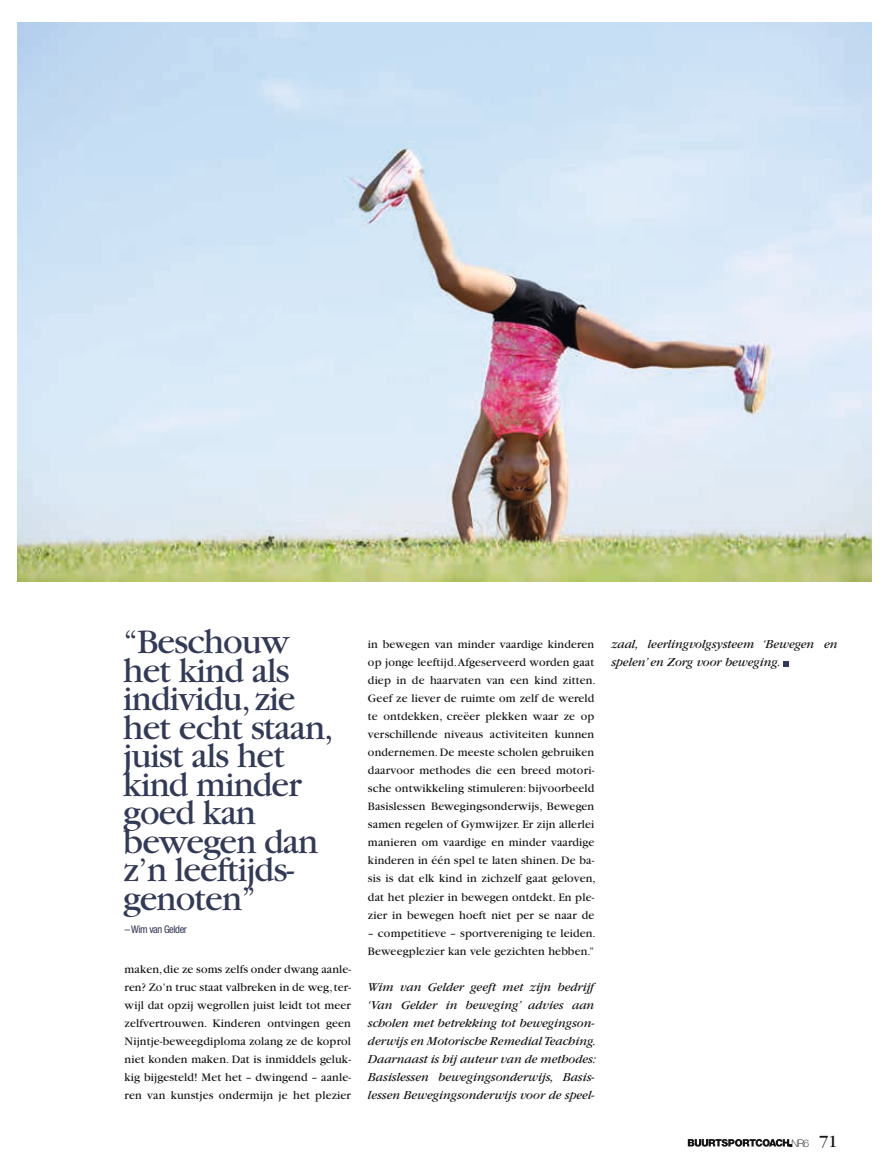
<style>
.page{position:relative;width:893px;height:1170px;background:#fff}
.page>*{position:absolute;margin:0;border:0;box-sizing:border-box;transform-origin:0 0}
.t1{font:36px/28.5px "Garamond";letter-spacing:-.025em;color:#333a56}
.t2{font:italic 12.75px/18px "Garamond";letter-spacing:-.005em;color:#151616}
.t3{font:12px/18px "Garamond";letter-spacing:.01em;color:#151616}
.t4{font:condensed 10.5px "Helvetica Neue LT Std";letter-spacing:-.04em;color:#333a56}
.t5{font:100 10.35px "Helvetica Neue LT Std";color:#000204}
.s1{font-family:"Garamond";font-weight:400;font-size:18px;color:#151616}
</style>
<div class="page">
<svg style="left:688px;top:1138px;width:104px;height:8px"></svg>
<img style="left:17px;top:22px;width:855px;height:559px">
<svg style="left:784px;top:661px;width:5px;height:5px"></svg>
<h1 class="t1" style="left:123px;top:628px;width:212px">“Beschouw het kind als individu, zie het echt staan, juist als het kind minder goed kan bewegen dan z’n leeftijds&shy;genoten”</h1>
<p class="t2" style="left:611px;top:635px;width:228px">zaal, leerlingvolgsysteem ‘Bewegen en spelen’ en Zorg voor beweging.</p>
<p class="t3" style="left:368px;top:635px;width:229px">in bewegen van minder vaardige kinderen op jonge leeftijd. Afgeserveerd worden gaat diep in de haarvaten van een kind zitten.<br>Geef ze liever de ruimte om zelf de wereld te ontdekken, creëer plekken waar ze op verschillende niveaus activiteiten kunnen ondernemen. De meeste scholen gebruiken daarvoor methodes die een breed motori&shy;sche ontwikkeling stimuleren: bijvoorbeeld Basislessen Bewegingsonderwijs, Bewegen samen regelen of Gymwijzer. Er zijn allerlei manieren om vaardige en minder vaardige kinderen in één spel te laten shinen. De ba&shy;sis is dat elk kind in zichzelf gaat geloven, dat het plezier in bewegen ontdekt. En ple&shy;zier in bewegen hoeft niet per se naar de</p>
<p class="t3" style="left:368px;top:923px;width:229px">– competitieve – sportvereniging te leiden.<br>Beweegplezier kan vele gezichten hebben.”</p>
<p class="t2" style="left:368px;top:977px;width:230px">Wim van Gelder geeft met zijn bedrijf ‘Van Gelder in beweging’ advies aan scholen met betrekking tot bewegingson&shy;derwijs en Motorische Remedial Teaching.<br>Daarnaast is hij auteur van de methodes:<br>Basislessen bewegingsonderwijs, Basis&shy;lessen Bewegingsonderwijs voor de speel-</p>
<p class="t4" style="left:125px;top:923px;width:64px">– Wim van Gelder</p>
<p class="t3" style="left:125px;top:959px;width:228px;text-align:justify">maken, die ze soms zelfs onder dwang aanle&shy;ren? Zo’n truc staat valbreken in de weg, ter&shy;wijl dat opzij wegrollen juist leidt tot meer zelfvertrouwen. Kinderen ontvingen geen Nijntje-beweegdiploma zolang ze de koprol niet konden maken. Dat is inmiddels geluk&shy;kig bijgesteld! Met het – dwingend – aanle&shy;ren van kunstjes ondermijn je het plezier</p>
<p class="t5" style="left:792px;top:1136px;width:48px">NR6 <span class="s1">71</span></p>
</div>
